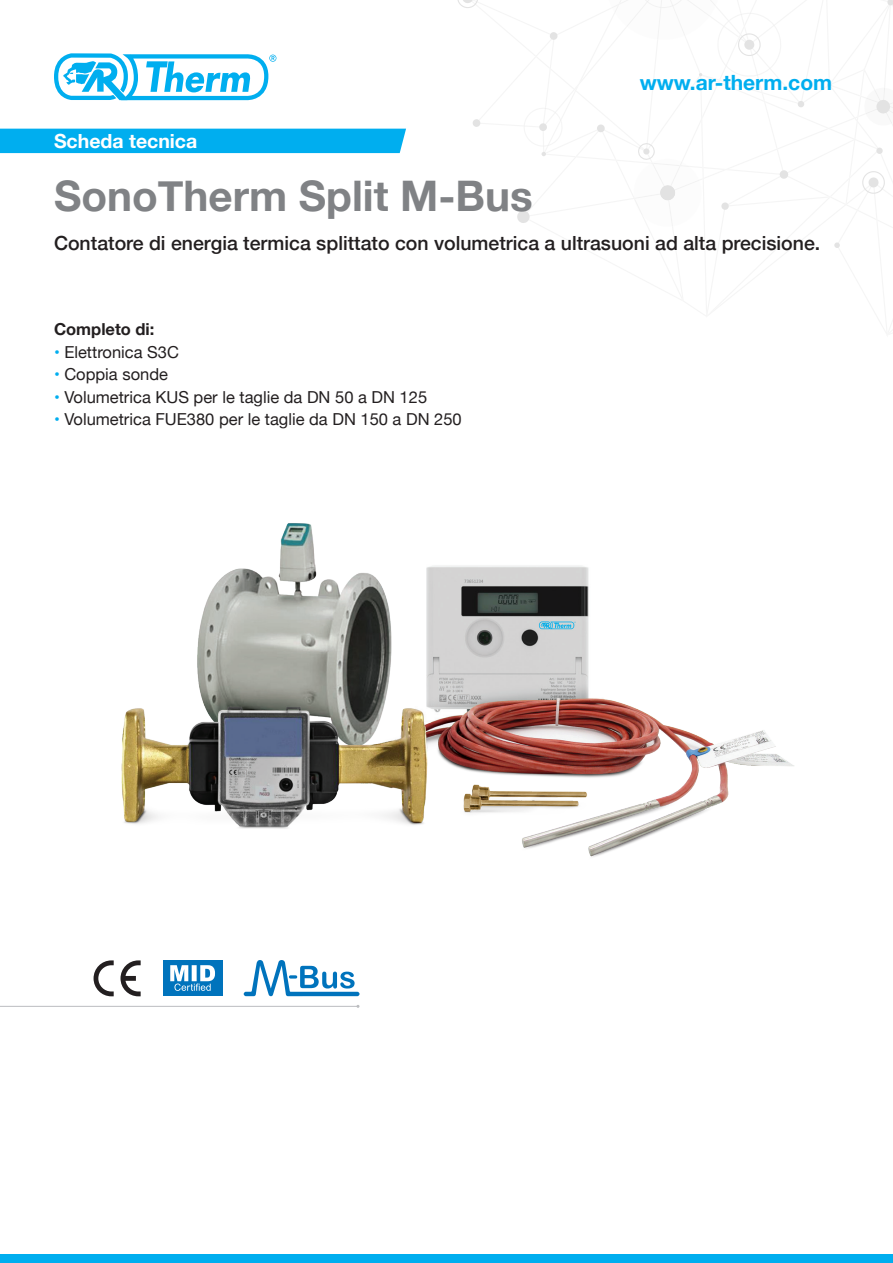
<style>
.page{position:relative;width:893px;height:1263px;background:#fff}
.page>*{position:absolute;margin:0;border:0;box-sizing:border-box;transform-origin:0 0}
.t1{font:700 42.15px "Helvetica Neue";color:#808285}
.t2{font:700 21px "Helvetica Neue";color:#00aeef}
.t3{font:500 19.5px "Helvetica Neue";color:#231f20}
.t4{font:700 19.5px "Helvetica Neue";color:#fff}
.t5{font:16.5px "Helvetica Neue";color:#231f20}
.t6{font:700 16.5px "Helvetica Neue";color:#231f20}
.s1{color:#00aeef}
</style>
<div class="page">
<svg style="left:457px;top:0;width:436px;height:248px"></svg>
<div style="left:0;top:1254px;width:893px;height:9px;background:#00aeef"></div>
<svg style="left:54px;top:53px;width:222px;height:48px"></svg>
<img style="left:121px;top:523px;width:673px;height:334px">
<div style="left:0;top:129px;width:406px;height:24px;background:#00aeef"></div>
<hr style="left:0;top:1006px;width:358px;height:1px;background:#bcbdc0">
<svg style="left:94px;top:960px;width:20px;height:36px"></svg>
<svg style="left:120px;top:960px;width:21px;height:36px"></svg>
<div style="left:163px;top:960px;width:60px;height:36px;background:#0073bc"></div>
<svg style="left:170px;top:965px;width:45px;height:26px"></svg>
<svg style="left:244px;top:960px;width:115px;height:36px"></svg>
<p class="t4" style="left:54px;top:125px;width:145px">Scheda tecnica</p>
<p class="t1" style="left:54px;top:163px;width:480px">SonoTherm Split M-Bus</p>
<p class="t2" style="left:640px;top:66px;width:194px">www.ar-therm.com</p>
<p class="t3" style="left:54px;top:227px;width:768px">Contatore di energia termica splittato con volumetrica a ultrasuoni ad alta precisione.</p>
<p class="t6" style="left:54px;top:316px;width:102px">Completo di:</p>
<p class="t5" style="left:54px;top:340px;width:126px"><span class="s1">•</span> Elettronica S3C</p>
<p class="t5" style="left:54px;top:362px;width:115px"><span class="s1">•</span> Coppia sonde</p>
<p class="t5" style="left:54px;top:385px;width:375px"><span class="s1">•</span> Volumetrica KUS per le taglie da DN 50 a DN 125</p>
<p class="t5" style="left:54px;top:407px;width:409px"><span class="s1">•</span> Volumetrica FUE380 per le taglie da DN 150 a DN 250</p>
</div>
